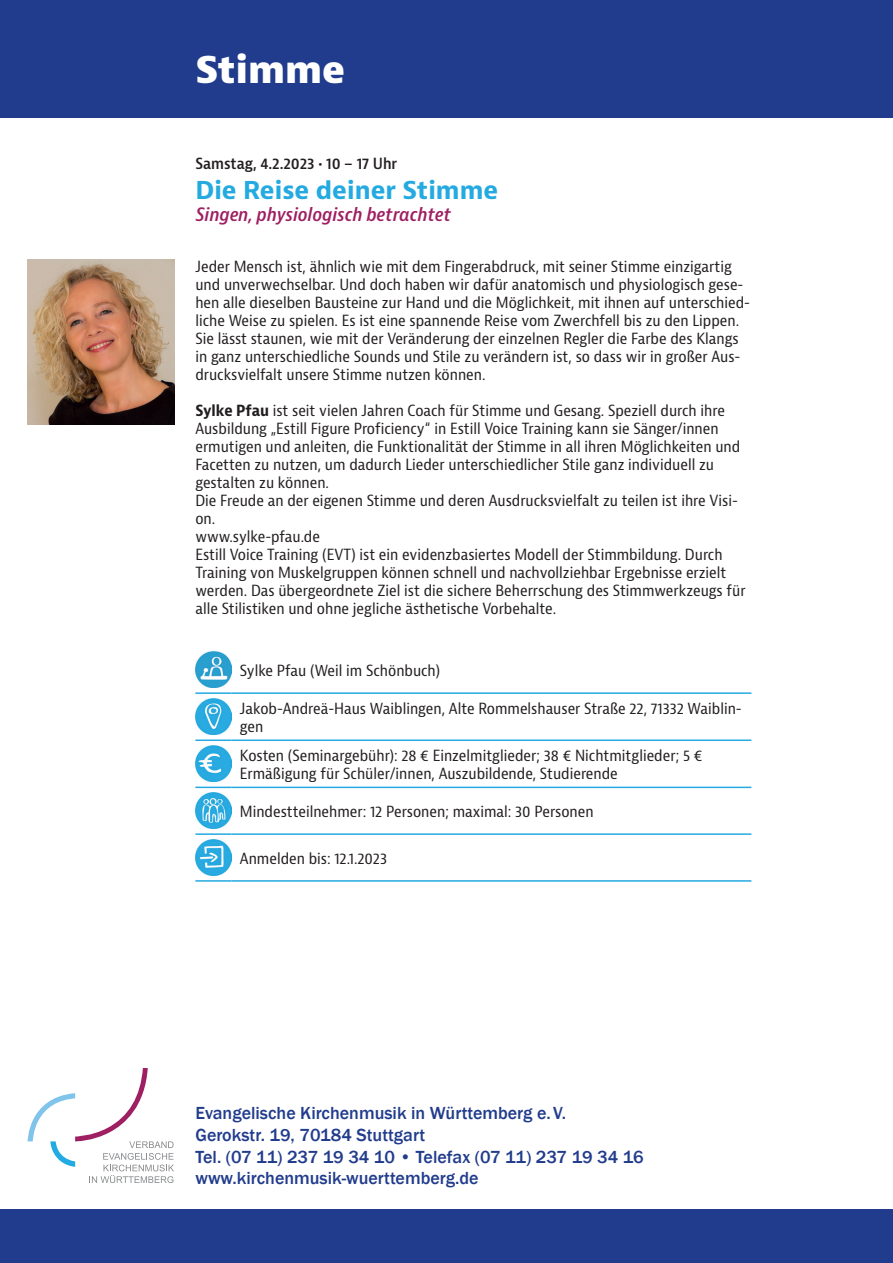
<style>
.page{position:relative;width:893px;height:1263px;background:#fff}
.page>*{position:absolute;margin:0;border:0;box-sizing:border-box;transform-origin:0 0}
.VB_Overhead{font:800 36px "Bernina Sans";color:#fff}
.ohne_Raster_links{font:700 24px "Bernina Sans";color:#24aae1}
.t1{font:500 18px/21.6px "Franklin Gothic";color:#213c8c}
.ohne_Raster_links-2{font:italic 600 condensed 18px "Bernina Sans";color:#9e1f62}
.Text{font:condensed 15px/18px "Bernina Sans";color:#231f20}
.ohne_Raster_links-3{font:600 condensed 15px "Bernina Sans";color:#231f20}
.s1{font-weight:700}
.s2{font-weight:400}
</style>
<div class="page">
<div style="left:0;top:0;width:893px;height:118px;background:#213c8c"></div>
<svg style="left:28px;top:1068px;width:146px;height:115px"></svg>
<div style="left:0;top:1209px;width:893px;height:54px;background:#213c8c"></div>
<hr style="left:195px;top:692px;width:36px;height:2px;background:#24aae1">
<hr style="left:231px;top:692px;width:520px;height:2px;background:#24aae1">
<hr style="left:195px;top:739px;width:36px;height:2px;background:#24aae1">
<hr style="left:231px;top:739px;width:520px;height:2px;background:#24aae1">
<hr style="left:195px;top:787px;width:36px;height:1px;background:#24aae1">
<hr style="left:231px;top:787px;width:520px;height:1px;background:#24aae1">
<hr style="left:195px;top:833px;width:36px;height:2px;background:#24aae1">
<hr style="left:231px;top:833px;width:520px;height:2px;background:#24aae1">
<hr style="left:195px;top:880px;width:36px;height:2px;background:#24aae1">
<hr style="left:231px;top:880px;width:520px;height:2px;background:#24aae1">
<img style="left:195px;top:652px;width:36px;height:36px">
<img style="left:195px;top:699px;width:36px;height:36px">
<img style="left:195px;top:746px;width:36px;height:36px">
<img style="left:195px;top:793px;width:36px;height:36px">
<img style="left:195px;top:839px;width:36px;height:36px">
<img style="left:28px;top:259px;width:146px;height:165px">
<p class="VB_Overhead" style="left:195px;top:46px;width:151px">Stimme</p>
<p class="ohne_Raster_links-3" style="left:195px;top:154px;width:203px">Samstag, 4.2.2023 • 10 – 17 Uhr</p>
<p class="ohne_Raster_links" style="left:195px;top:175px;width:304px">Die Reise deiner Stimme</p>
<p class="ohne_Raster_links-2" style="left:195px;top:204px;width:257px">Singen, physiologisch betrachtet</p>
<p class="Text" style="left:195px;top:257px;width:556px">Jeder Mensch ist, ähnlich wie mit dem Fingerabdruck, mit seiner Stimme einzigartig und unverwechselbar. Und doch haben wir dafür anatomisch und physiologisch gese&shy;hen alle dieselben Bausteine zur Hand und die Möglichkeit, mit ihnen auf unterschied&shy;liche Weise zu spielen. Es ist eine spannende Reise vom Zwerchfell bis zu den Lippen.<br>Sie lässt staunen, wie mit der Veränderung der einzelnen Regler die Farbe des Klangs in ganz unterschiedliche Sounds und Stile zu verändern ist, so dass wir in großer Aus&shy;drucksvielfalt unsere Stimme nutzen können.</p>
<p class="Text" style="left:195px;top:401px;width:546px"><span class="s1">Sylke Pfau</span> ist seit vielen Jahren Coach für Stimme und Gesang. Speziell durch ihre Ausbildung „Estill Figure Proficiency“ in Estill Voice Training kann sie Sänger/innen ermutigen und anleiten, die Funktionalität der Stimme in all ihren Möglichkeiten und Facetten zu nutzen, um dadurch Lieder unterschiedlicher Stile ganz individuell zu gestalten zu können.</p>
<p class="Text" style="left:195px;top:491px;width:544px">Die Freude an der eigenen Stimme und deren Ausdrucksvielfalt zu teilen ist ihre Visi&shy;on.</p>
<p class="Text" style="left:195px;top:527px;width:126px">www.sylke-pfau.de</p>
<p class="Text" style="left:195px;top:545px;width:552px">Estill Voice Training (EVT) ist ein evidenzbasiertes Modell der Stimmbildung. Durch Training von Muskelgruppen können schnell und nachvollziehbar Ergebnisse erzielt werden. Das übergeordnete Ziel ist die sichere Beherrschung des Stimmwerkzeugs für alle Stilistiken und ohne jegliche ästhetische Vorbehalte.</p>
<p class="Text" style="left:240px;top:662px;width:202px">Sylke Pfau (Weil im Schönbuch)</p>
<p class="Text" style="left:240px;top:700px;width:503px">Jakob-Andreä-Haus Waiblingen, Alte Rommelshauser Straße 22, 71332 Waiblin&shy;gen</p>
<p class="Text" style="left:240px;top:747px;width:464px">Kosten (Seminargebühr): 28 € Einzelmitglieder; 38 € Nichtmitglieder; 5 €<br>Ermäßigung für Schüler/innen, Auszubildende, Studierende</p>
<p class="Text" style="left:240px;top:803px;width:355px">Mindestteilnehmer: 12 Personen; maximal: 30 Personen</p>
<p class="Text" style="left:240px;top:849px;width:149px">Anmelden bis: 12.1.2023</p>
<p class="t1" style="left:195px;top:1103px;width:450px">Evangelische Kirchenmusik in Württemberg e.V.<br>Gerokstr. 19, 70184 Stuttgart<br>Tel. (07 11) 237 19 34 10 <span class="s2">•</span> Telefax (07 11) 237 19 34 16 www.kirchenmusik-wuerttemberg.de</p>
</div>
